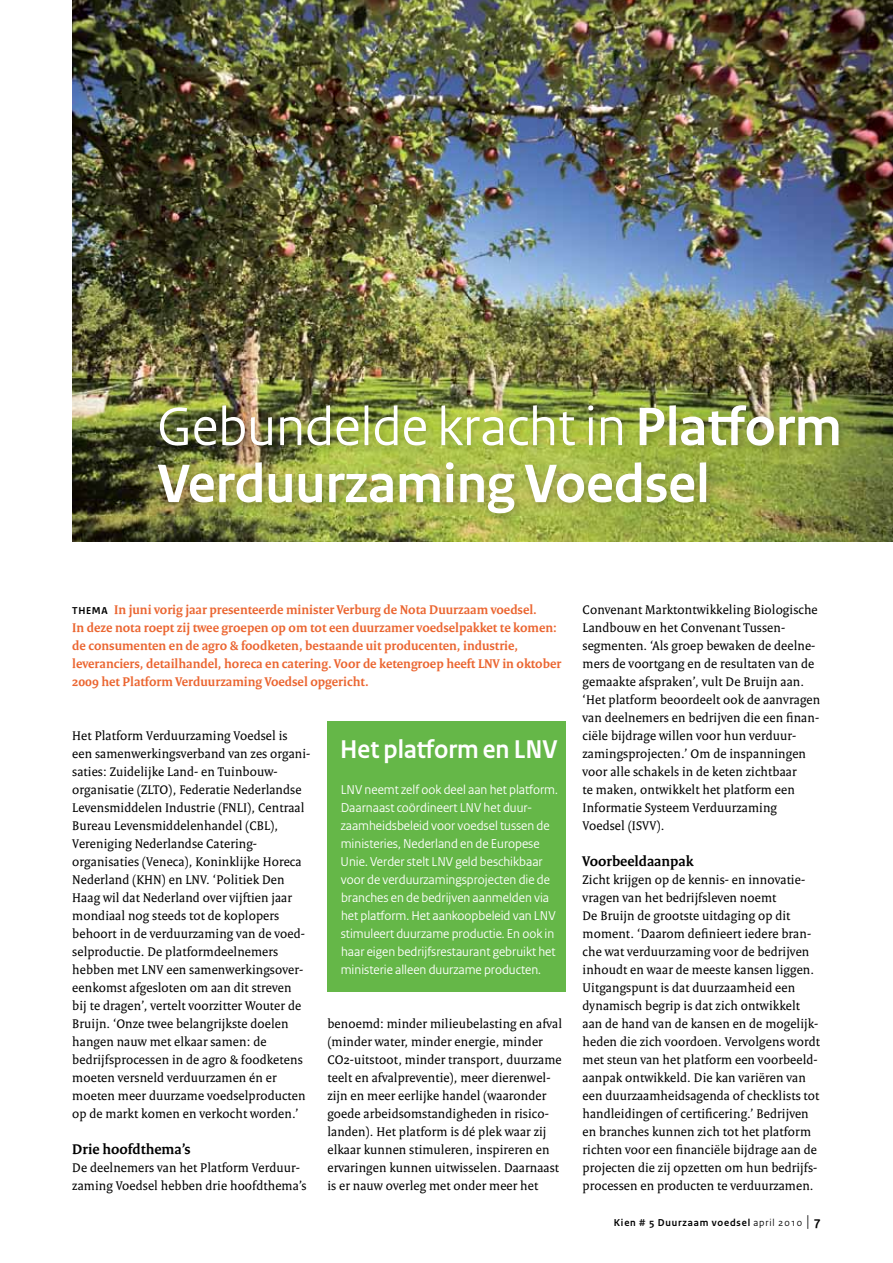
<style>
.page{position:relative;width:893px;height:1263px;background:#fff}
.page>*{position:absolute;margin:0;border:0;box-sizing:border-box;transform-origin:0 0}
.t1{font:700 57px/57px "Rijksoverheid Sans";color:#fff}
.t2{font:700 27px "Rijksoverheid Sans";color:#fff}
.t3{font:700 15px "Rijksoverheid Serif";color:#000}
.t4{font:13.5px/18px "Rijksoverheid Serif";letter-spacing:.01em;color:#000}
.t5{font:13.5px/18px "Rijksoverheid Sans";color:#fff}
.t6{font:700 13.5px/18px "Rijksoverheid Serif";color:#eb6530}
.t7{font:700 10.5px "Rijksoverheid Sans";letter-spacing:.08em;color:#000}
.s1{font-weight:400}
.s2{font-family:"Rijksoverheid Sans";font-size:10.5px;color:#000}
.s3{font-weight:400;font-size:16.5px}
.s4{font-size:13.5px}
</style>
<div class="page">
<img style="left:72px;top:0;width:821px;height:542px">
<div style="left:152px;top:400px;width:696px;height:124px;background:#000;opacity:.25"></div>
<div style="left:327px;top:722px;width:239px;height:270px;background:#65b748"></div>
<h1 class="t1" style="left:157px;top:399px;width:686px"><span class="s1">Gebundelde kracht in</span> Platform<br>Verduurzaming Voedsel</h1>
<p class="t6" style="left:72px;top:600px;width:491px"><span class="s2">THEMA</span> In juni vorig jaar presenteerde minister Verburg de Nota Duurzaam voedsel.<br>In deze nota roept zij twee groepen op om tot een duurzamer voedselpakket te komen: de consumenten en de agro &amp; foodketen, bestaande uit producenten, industrie, leveranciers, detailhandel, horeca en catering. Voor de ketengroep heeft LNV in oktober 2009 het Platform Verduurzaming Voedsel opgericht.</p>
<p class="t4" style="left:72px;top:726px;width:240px">Het Platform Verduurzaming Voedsel is een samenwerkingsverband van zes organi&shy;saties: Zuidelijke Land- en Tuinbouw&shy;organisatie (ZLTO), Federatie Nederlandse Levensmiddelen Industrie (FNLI), Centraal Bureau Levensmiddelenhandel (CBL), Vereniging Nederlandse Catering&shy;organisaties (Veneca), Koninklijke Horeca Nederland (KHN) en LNV. ‘Politiek Den Haag wil dat Nederland over vijftien jaar mondiaal nog steeds tot de koplopers behoort in de verduurzaming van de voed&shy;selproductie. De platformdeelnemers hebben met LNV een samenwerkingsover&shy;eenkomst afgesloten om aan dit streven<br>bij te dragen’, vertelt voorzitter Wouter de Bruijn. ‘Onze twee belangrijkste doelen hangen nauw met elkaar samen: de bedrijfsprocessen in de agro &amp; foodketens moeten versneld verduurzamen én er moeten meer duurzame voedselproducten op de markt komen en verkocht worden.’</p>
<p class="t3" style="left:72px;top:1140px;width:120px">Drie hoofdthema’s</p>
<p class="t4" style="left:72px;top:1158px;width:236px">De deelnemers van het Platform Verduur&shy;zaming Voedsel hebben drie hoofdthema’s</p>
<h2 class="t2" style="left:340px;top:734px;width:219px">Het platform en LNV</h2>
<p class="t5" style="left:341px;top:781px;width:219px">LNV neemt zelf ook deel aan het platform.<br>Daarnaast coördineert LNV het duur&shy;zaamheidsbeleid voor voedsel tussen de ministeries, Nederland en de Europese Unie. Verder stelt LNV geld beschikbaar voor de verduurzamingsprojecten die de branches en de bedrijven aanmelden via het platform. Het aankoopbeleid van LNV stimuleert duurzame productie. En ook in haar eigen bedrijfsrestaurant gebruikt het ministerie alleen duurzame producten.</p>
<p class="t4" style="left:327px;top:1014px;width:236px">benoemd: minder milieubelasting en afval (minder water, minder energie, minder CO2-uitstoot, minder transport, duurzame teelt en afvalpreventie), meer dierenwel&shy;zijn en meer eerlijke handel (waaronder goede arbeidsomstandigheden in risico&shy;landen). Het platform is dé plek waar zij elkaar kunnen stimuleren, inspireren en ervaringen kunnen uitwisselen. Daarnaast is er nauw overleg met onder meer het</p>
<p class="t4" style="left:583px;top:600px;width:239px">Convenant Marktontwikkeling Biologische Landbouw en het Convenant Tussen&shy;segmenten. ‘Als groep bewaken de deelne&shy;mers de voortgang en de resultaten van de gemaakte afspraken’, vult De Bruijn aan. ‘Het platform beoordeelt ook de aanvragen van deelnemers en bedrijven die een finan&shy;ciële bijdrage willen voor hun verduur&shy;zamingsprojecten.’ Om de inspanningen voor alle schakels in de keten zichtbaar<br>te maken, ontwikkelt het platform een Informatie Systeem Verduurzaming Voedsel (ISVV).</p>
<p class="t3" style="left:583px;top:852px;width:112px">Voorbeeldaanpak</p>
<p class="t4" style="left:583px;top:870px;width:239px">Zicht krijgen op de kennis- en innovatie&shy;vragen van het bedrijfsleven noemt<br>De Bruijn de grootste uitdaging op dit moment. ‘Daarom definieert iedere bran&shy;che wat verduurzaming voor de bedrijven inhoudt en waar de meeste kansen liggen.<br>Uitgangspunt is dat duurzaamheid een dynamisch begrip is dat zich ontwikkelt aan de hand van de kansen en de mogelijk&shy;heden die zich voordoen. Vervolgens wordt met steun van het platform een voorbeeld&shy;aanpak ontwikkeld. Die kan variëren van een duurzaamheidsagenda of checklists tot handleidingen of certificering.’ Bedrijven en branches kunnen zich tot het platform richten voor een financiële bijdrage aan de projecten die zij opzetten om hun bedrijfs&shy;processen en producten te verduurzamen.</p>
<p class="t7" style="left:614px;top:1217px;width:208px">Kien # 5 Duurzaam voedsel <span class="s1">april 2010</span> <span class="s3">|</span> <span class="s4">7</span></p>
</div>
